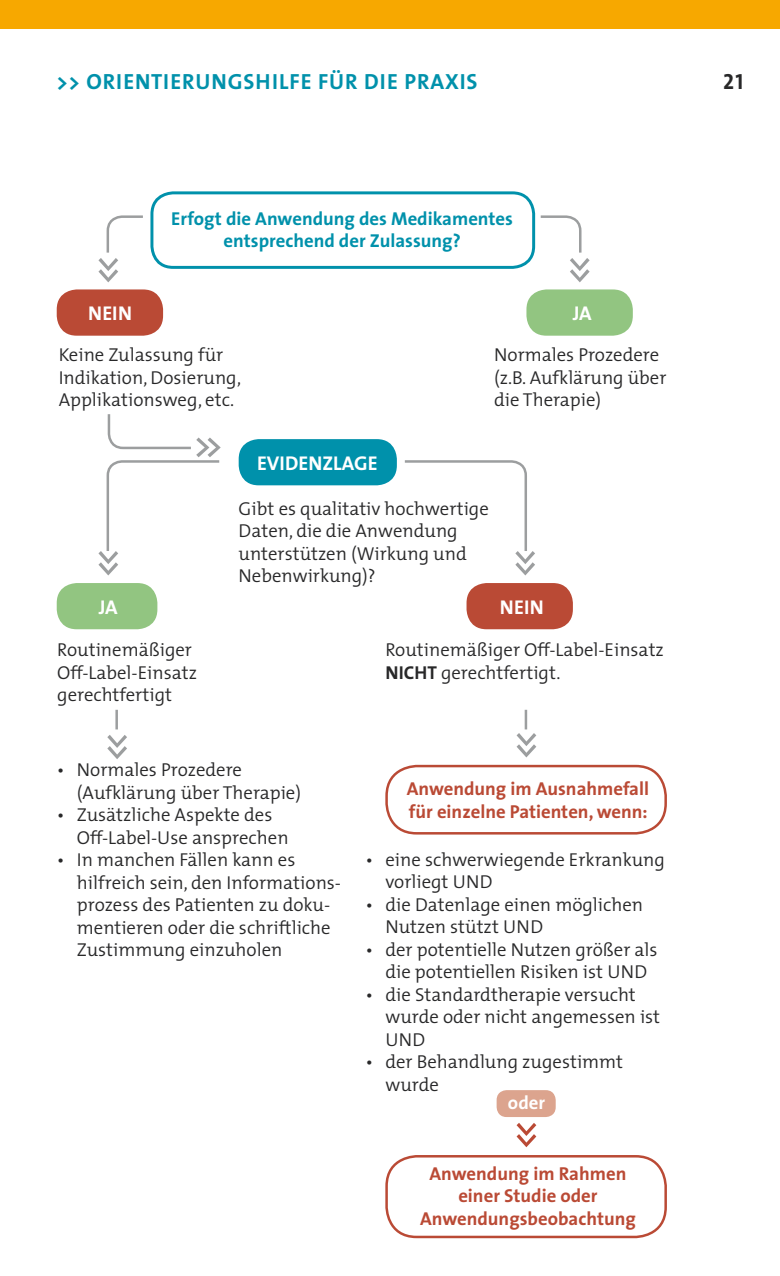
<style>
.page{position:relative;width:780px;height:1276px;background:#fff}
.page>*{position:absolute;margin:0;border:0;box-sizing:border-box;transform-origin:0 0}
.t1{font:22px "The Sans Bold Caps";letter-spacing:.04em;color:#0091ab}
.t2{font:22px "The Sans Bold Caps";color:#282829}
.t3{font:700 20px "The Sans";color:#fff}
.t4{font:300 18.75px/22.5px "The Mix";color:#282829}
.t5{font:700 18.75px/22.5px "The Sans";color:#ba4a35}
.t6{font:700 18.75px/22.5px "The Sans";color:#0091ab;text-align:center}
.t7{font:700 18.75px "The Sans";color:#fff}
.s1{font-family:"The Sans";font-weight:700}
</style>
<div class="page">
<div style="left:57px;top:289px;width:106px;height:47px;background:#ba4a35;border-radius:20px"></div>
<div style="left:57px;top:583px;width:100px;height:46px;background:#92c581;border-radius:20px"></div>
<div style="left:466px;top:583px;width:107px;height:46px;background:#ba4a35;border-radius:20px"></div>
<div style="left:239px;top:439px;width:158px;height:46px;background:#0091ab;border-radius:20px"></div>
<div style="left:526px;top:289px;width:106px;height:47px;background:#92c581;border-radius:20px"></div>
<div style="left:385px;top:765px;width:282px;height:69px;border:2px solid #ba4a35;border-radius:30px"></div>
<div style="left:385px;top:1155px;width:282px;height:83px;border:2px solid #ba4a35;border-radius:30px"></div>
<svg style="left:98px;top:215px;width:45px;height:67px"></svg>
<hr style="left:115px;top:710px;width:3px;height:19px;background:#9c9e9f">
<svg style="left:107px;top:735px;width:20px;height:24px"></svg>
<hr style="left:524px;top:710px;width:3px;height:19px;background:#9c9e9f">
<svg style="left:516px;top:733px;width:20px;height:24px"></svg>
<svg style="left:516px;top:1123px;width:20px;height:24px"></svg>
<svg style="left:540px;top:215px;width:49px;height:67px"></svg>
<svg style="left:404px;top:460px;width:131px;height:115px"></svg>
<svg style="left:98px;top:414px;width:123px;height:161px"></svg>
<div style="left:150px;top:191px;width:385px;height:78px;border:3px solid #0091ab;border-radius:21px"></div>
<div style="left:496px;top:1090px;width:59px;height:27px;background:#dca48e;border-radius:10px"></div>
<div style="left:0;top:0;width:780px;height:28px;background:#f7a800"></div>
<p class="t1" style="left:57px;top:63px;width:60px"><span class="s1">&gt;&gt;</span> ORIENTIERUNGSHIL</p>
<p class="t1" style="left:289px;top:63px;width:86px">FE FÜR DIE</p>
<p class="t1" style="left:404px;top:63px;width:14px">PRA</p>
<p class="t1" style="left:445px;top:63px;width:24px">XIS</p>
<p class="t3" style="left:88px;top:296px;width:45px">NEIN</p>
<p class="t6" style="left:171px;top:206px;width:343px">Erfogt die Anwendung des Medikamentes entsprechend der Zulassung?</p>
<p class="t3" style="left:573px;top:296px;width:20px">JA</p>
<p class="t4" style="left:59px;top:343px;width:184px">Keine Zulassung für<br>Indikation, Dosierung,<br>Applikationsweg, etc.</p>
<p class="t3" style="left:257px;top:446px;width:122px">EVIDENZLAGE</p>
<p class="t4" style="left:494px;top:343px;width:174px">Normales Prozedere (z.B. Aufklärung über die Therapie)</p>
<p class="t3" style="left:99px;top:590px;width:20px">JA</p>
<p class="t4" style="left:238px;top:496px;width:252px">Gibt es qualitativ hochwertige<br>Daten, die die Anwendung unterstützen (Wirkung und<br>Nebenwirkung)?</p>
<p class="t3" style="left:500px;top:590px;width:45px">NEIN</p>
<p class="t4" style="left:57px;top:638px;width:141px">Routinemäßiger<br>Off-Label-Einsatz gerechtfertigt</p>
<p class="t4" style="left:385px;top:638px;width:280px">Routinemäßiger Off-Label-Einsatz<br><span class="s1">NICHT</span> gerechtfertigt.</p>
<p class="t4" style="left:77px;top:758px;width:226px;text-indent:-20px">• Normales Prozedere (Aufklärung über Therapie)</p>
<p class="t4" style="left:77px;top:803px;width:213px;text-indent:-20px">• Zusätzliche Aspekte des<br>Off-Label-Use ansprechen</p>
<p class="t4" style="left:77px;top:848px;width:266px;text-indent:-20px">• In manchen Fällen kann es hilfreich sein, den Informations&shy;prozess des Patienten zu doku&shy;mentieren oder die schriftliche<br>Zustimmung einzuholen</p>
<p class="t4" style="left:385px;top:847px;width:281px;text-indent:-20px">• eine schwerwiegende Erkrankung vorliegt UND</p>
<p class="t5" style="left:406px;top:777px;width:244px">Anwendung im Ausnahmefall für einzelne Patienten, wenn:</p>
<p class="t4" style="left:385px;top:892px;width:259px;text-indent:-20px">• die Datenlage einen möglichen<br>Nutzen stützt UND</p>
<p class="t4" style="left:365px;top:937px;width:293px;text-align:center">• der potentielle Nutzen größer als die potentiellen Risiken ist UND</p>
<p class="t4" style="left:385px;top:982px;width:276px;text-indent:-20px">• die Standardtherapie versucht wurde oder nicht angemessen ist<br>UND</p>
<p class="t4" style="left:385px;top:1050px;width:239px;text-indent:-20px">• der Behandlung zugestimmt wurde</p>
<p class="t7" style="left:508px;top:1087px;width:39px">oder</p>
<p class="t5" style="left:420px;top:1161px;width:217px;text-align:center">Anwendung im Rahmen einer Studie oder<br>Anwendungsbeobachtung</p>
<p class="t2" style="left:723px;top:63px;width:21px">21</p>
</div>
